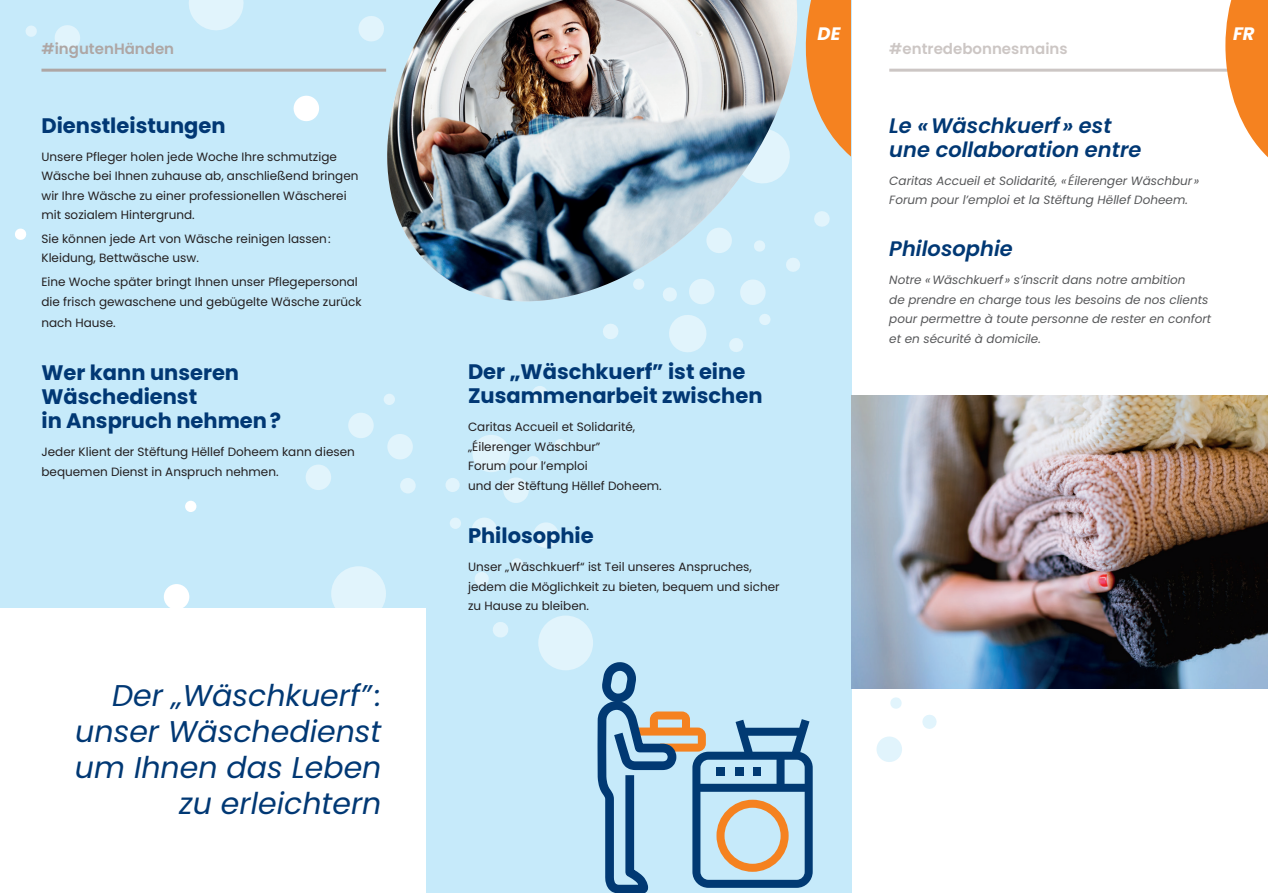
<style>
.page{position:relative;width:1268px;height:893px;background:#fff}
.page>*{position:absolute;margin:0;border:0;box-sizing:border-box;transform-origin:0 0}
.t1{font:italic 30px/36px "Poppins";color:#013874;text-align:right}
.t2{font:700 21px/24px "Poppins";color:#013874}
.t3{font:italic 600 21px/24px "Poppins";color:#013874}
.t4{font:italic 700 18px "Poppins";color:#fff}
.t5{font:600 15px "Poppins";color:#ccc6c4}
.t6{font:600 15px "Poppins";color:#aea6a4}
.t7{font:12px/19.5px "Poppins";color:#231f20}
.t8{font:italic 12px/19.5px "Poppins";color:#57585a}
</style>
<div class="page">
<div style="left:0;top:0;width:850px;height:893px;background:#c6eafa"></div>
<div style="left:400px;top:478px;width:15px;height:15px;background:#e1f4fc;border-radius:50%"></div>
<div style="left:532px;top:386px;width:15px;height:15px;background:#e1f4fc;border-radius:50%"></div>
<svg style="left:603px;top:332px;width:15px;height:7px"></svg>
<svg style="left:493px;top:622px;width:15px;height:16px"></svg>
<svg style="left:814px;top:211px;width:16px;height:16px"></svg>
<div style="left:445px;top:478px;width:14px;height:14px;background:#e1f4fc;border-radius:50%"></div>
<svg style="left:729px;top:338px;width:14px;height:14px"></svg>
<svg style="left:475px;top:572px;width:14px;height:14px"></svg>
<svg style="left:922px;top:715px;width:15px;height:14px"></svg>
<svg style="left:526px;top:456px;width:14px;height:14px"></svg>
<div style="left:449px;top:518px;width:12px;height:11px;background:#e1f4fc;border-radius:50%"></div>
<div style="left:185px;top:501px;width:11px;height:11px;background:#fff;border-radius:50%"></div>
<svg style="left:15px;top:228px;width:12px;height:12px"></svg>
<div style="left:554px;top:439px;width:12px;height:11px;background:#e1f4fc;border-radius:50%"></div>
<svg style="left:511px;top:558px;width:12px;height:12px"></svg>
<svg style="left:890px;top:697px;width:12px;height:12px"></svg>
<div style="left:471px;top:518px;width:26px;height:25px;background:#e1f4fc;border-radius:50%"></div>
<svg style="left:876px;top:736px;width:26px;height:26px"></svg>
<div style="left:387px;top:434px;width:26px;height:25px;background:#e1f4fc;border-radius:50%"></div>
<svg style="left:55px;top:25px;width:25px;height:26px"></svg>
<div style="left:164px;top:584px;width:25px;height:26px;background:#fff;border-radius:50%"></div>
<svg style="left:293px;top:95px;width:26px;height:26px"></svg>
<div style="left:533px;top:522px;width:25px;height:26px;background:#e1f4fc;border-radius:50%"></div>
<div style="left:305px;top:465px;width:26px;height:25px;background:#e1f4fc;border-radius:50%"></div>
<div style="left:348px;top:413px;width:25px;height:25px;background:#e1f4fc;border-radius:50%"></div>
<svg style="left:358px;top:20px;width:4px;height:17px"></svg>
<div style="left:472px;top:435px;width:38px;height:37px;background:#e1f4fc;border-radius:50%"></div>
<svg style="left:669px;top:332px;width:38px;height:20px"></svg>
<div style="left:331px;top:566px;width:55px;height:55px;background:#e1f4fc;border-radius:50%"></div>
<svg style="left:189px;top:0;width:55px;height:30px"></svg>
<div style="left:538px;top:615px;width:55px;height:55px;background:#e1f4fc;border-radius:50%"></div>
<div style="left:503px;top:477px;width:25px;height:26px;background:#e1f4fc;border-radius:50%"></div>
<div style="left:383px;top:394px;width:12px;height:11px;background:#e1f4fc;border-radius:50%"></div>
<svg style="left:25px;top:25px;width:12px;height:12px"></svg>
<svg style="left:362px;top:16px;width:409px;height:316px"></svg>
<img style="left:368px;top:0;width:432px;height:303px">
<div style="left:0;top:608px;width:425px;height:285px;background:#fff"></div>
<img style="left:850px;top:395px;width:417px;height:294px">
<svg style="left:597px;top:662px;width:215px;height:231px"></svg>
<svg style="left:731px;top:0;width:119px;height:187px"></svg>
<hr style="left:41px;top:69px;width:345px;height:3px;background:#aea6a4">
<hr style="left:889px;top:69px;width:344px;height:3px;background:#ccc6c4">
<svg style="left:1225px;top:0;width:42px;height:157px"></svg>
<h3 class="t4" style="left:817px;top:23px;width:24px">DE</h3>
<p class="t6" style="left:41px;top:40px;width:134px">#ingutenHänden</p>
<p class="t5" style="left:889px;top:40px;width:180px">#entredebonnesmains</p>
<h3 class="t4" style="left:1232px;top:23px;width:23px">FR</h3>
<h2 class="t2" style="left:41px;top:113px;width:186px">Dienstleistungen</h2>
<p class="t7" style="left:41px;top:147px;width:318px">Unsere Pfleger holen jede Woche Ihre schmutzige Wäsche bei Ihnen zuhause ab, anschließend bringen wir Ihre Wäsche zu einer professionellen Wäscherei mit sozialem Hintergrund.</p>
<p class="t7" style="left:41px;top:229px;width:291px">Sie können jede Art von Wäsche reinigen lassen:<br>Kleidung, Bettwäsche usw.</p>
<p class="t7" style="left:41px;top:272px;width:322px">Eine Woche später bringt Ihnen unser Pflegepersonal die frisch gewaschene und gebügelte Wäsche zurück</p>
<p class="t7" style="left:41px;top:313px;width:76px">nach Hause.</p>
<h2 class="t2" style="left:41px;top:361px;width:241px">Wer kann unseren<br>Wäschedienst<br>in Anspruch nehmen?</h2>
<p class="t7" style="left:41px;top:442px;width:315px">Jeder Klient der Stëftung Hëllef Doheem kann diesen bequemen Dienst in Anspruch nehmen.</p>
<h2 class="t2" style="left:468px;top:360px;width:296px">Der „Wäschkuerf” ist eine<br>Zusammenarbeit zwischen</h2>
<p class="t7" style="left:468px;top:417px;width:195px">Caritas Accueil et Solidarité, „Éilerenger Wäschbur”<br>Forum pour l’emploi<br>und der Stëftung Hëllef Doheem.</p>
<h2 class="t2" style="left:468px;top:524px;width:127px">Philosophie</h2>
<p class="t7" style="left:468px;top:557px;width:313px">Unser „Wäschkuerf“ ist Teil unseres Anspruches, jedem die Möglichkeit zu bieten, bequem und sicher zu Hause zu bleiben.</p>
<h2 class="t3" style="left:889px;top:113px;width:253px">Le «Wäschkuerf» est une collaboration entre</h2>
<p class="t8" style="left:889px;top:171px;width:311px">Caritas Accueil et Solidarité, «Éilerenger Wäschbur »<br>Forum pour l’emploi et la Stëftung Hëllef Doheem.</p>
<h2 class="t3" style="left:889px;top:237px;width:125px">Philosophie</h2>
<p class="t8" style="left:889px;top:270px;width:323px">Notre «Wäschkuerf » s’inscrit dans notre ambition<br>de prendre en charge tous les besoins de nos clients pour permettre à toute personne de rester en confort et en sécurité à domicile.</p>
<h1 class="t1" style="left:75px;top:677px;width:308px">Der „Wäschkuerf”: unser Wäschedienst um Ihnen das Leben zu erleichtern</h1>
</div>
